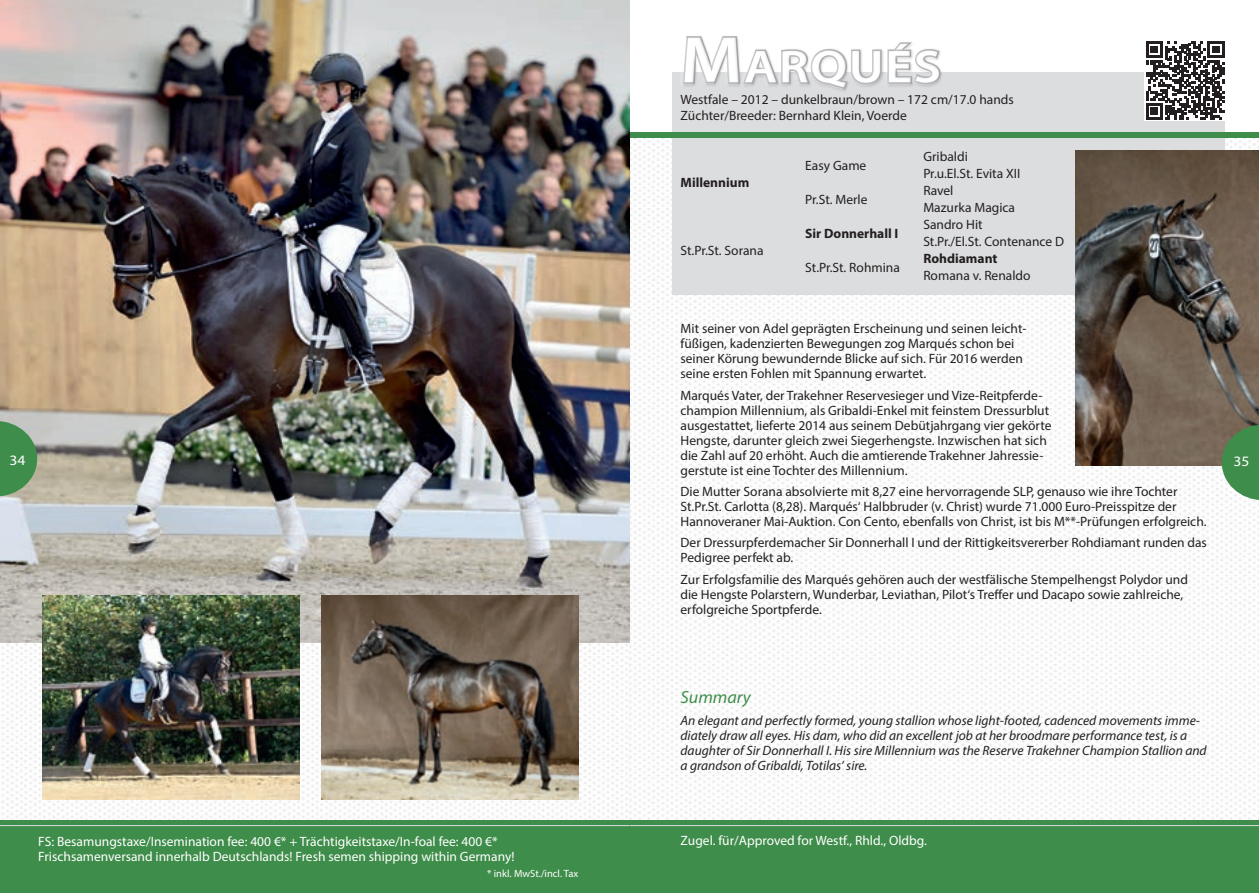
<style>
.page{position:relative;width:1259px;height:893px;background:#fff}
.page>*{position:absolute;margin:0;border:0;box-sizing:border-box;transform-origin:0 0}
.t1{font:600 46.2px "Myriad Pro";letter-spacing:.03em;color:#fff;scale:1.14 1}
.t2{font:italic 17.7px "Myriad Pro";color:#3f8d4b}
.t3{font:14.4px "Myriad Pro";color:#fff;scale:1.08 1}
.t4{font:13.5px/15px "Myriad Pro";color:#231f20}
.t5{font:italic 13.5px/15px "Myriad Pro";color:#231f20}
.t6{font:13.5px/15px "Myriad Pro";color:#fff}
.t7{font:700 13.5px "Myriad Pro";color:#231f20}
.t8{font:10.5px "Myriad Pro";color:#fff}
.s1{font-size:66px}
</style>
<div class="page">
<img style="left:629px;top:138px;width:630px;height:683px">
<div style="left:672px;top:72px;width:553px;height:222px;background:#dcdddf"></div>
<div style="left:629px;top:133px;width:630px;height:5px;background:#3f8d4b"></div>
<div style="left:629px;top:821px;width:630px;height:72px;background:#3f8d4b"></div>
<hr style="left:629px;top:825px;width:630px;height:1px;background:#dcdddf">
<img style="left:0;top:643px;width:629px;height:178px">
<div style="left:0;top:821px;width:629px;height:72px;background:#3f8d4b"></div>
<hr style="left:0;top:825px;width:629px;height:1px;background:#dcdddf">
<div style="left:682px;top:34px;width:260px;height:57px;background:#231f20;opacity:.35"></div>
<img style="left:0;top:0;width:629px;height:643px">
<div style="left:1144px;top:40px;width:81px;height:81px;background:#fff"></div>
<svg style="left:1146px;top:41px;width:78px;height:79px"></svg>
<img style="left:1075px;top:151px;width:184px;height:314px">
<img style="left:322px;top:596px;width:256px;height:204px">
<img style="left:43px;top:596px;width:256px;height:204px">
<svg style="left:1221px;top:425px;width:38px;height:75px;background:#5d9562"></svg>
<svg style="left:0;top:421px;width:37px;height:75px;background:#5c9762"></svg>
<h1 class="t1" style="left:680px;top:37px;width:226px"><span class="s1">M</span>ARQUÉS</h1>
<p class="t4" style="left:680px;top:91px;width:335px;line-height:16.5px">Westfale – 2012 – dunkelbraun/brown – 172 cm/17.0 hands<br>Züchter/Breeder: Bernhard Klein, Voerde</p>
<p class="t7" style="left:680px;top:173px;width:70px">Millennium</p>
<p class="t4" style="left:680px;top:243px;width:84px">St.Pr.St. Sorana</p>
<p class="t4" style="left:805px;top:158px;width:63px">Easy Game</p>
<p class="t4" style="left:923px;top:148px;width:98px;line-height:17px">Gribaldi<br>Pr.u.El.St. Evita XII</p>
<p class="t4" style="left:805px;top:192px;width:64px">Pr.St. Merle</p>
<p class="t4" style="left:923px;top:182px;width:93px;line-height:17px">Ravel<br>Mazurka Magica</p>
<p class="t7" style="left:805px;top:224px;width:95px">Sir Donnerhall I</p>
<p class="t4" style="left:923px;top:216px;width:142px;line-height:17px">Sandro Hit<br>St.Pr./El.St. Contenance D</p>
<p class="t4" style="left:805px;top:260px;width:96px">St.Pr.St. Rohmina</p>
<p class="t7" style="left:923px;top:250px;width:76px">Rohdiamant</p>
<p class="t4" style="left:923px;top:268px;width:109px">Romana v. Renaldo</p>
<p class="t4" style="left:680px;top:321px;width:347px">Mit seiner von Adel geprägten Erscheinung und seinen leicht&shy;füßigen, kadenzierten Bewegungen zog Marqués schon bei seiner Körung bewundernde Blicke auf sich. Für 2016 werden seine ersten Fohlen mit Spannung erwartet.</p>
<p class="t4" style="left:680px;top:387px;width:372px">Marqués Vater, der Trakehner Reservesieger und Vize-Reitpferde&shy;champion Millennium, als Gribaldi-Enkel mit feinstem Dressurblut ausgestattet, lieferte 2014 aus seinem Debütjahrgang vier gekörte Hengste, darunter gleich zwei Siegerhengste. Inzwischen hat sich die Zahl auf 20 erhöht. Auch die amtierende Trakehner Jahressie&shy;gerstute ist eine Tochter des Millennium.</p>
<p class="t4" style="left:680px;top:484px;width:527px">Die Mutter Sorana absolvierte mit 8,27 eine hervorragende SLP, genauso wie ihre Tochter<br>St.Pr.St. Carlotta (8,28). Marqués‘ Halbbruder (v. Christ) wurde 71.000 Euro-Preisspitze der<br>Hannoveraner Mai-Auktion. Con Cento, ebenfalls von Christ, ist bis M**-Prüfungen erfolgreich.</p>
<p class="t4" style="left:680px;top:535px;width:528px">Der Dressurpferdemacher Sir Donnerhall I und der Rittigkeitsvererber Rohdiamant runden das<br>Pedigree perfekt ab.</p>
<p class="t4" style="left:680px;top:571px;width:509px">Zur Erfolgsfamilie des Marqués gehören auch der westfälische Stempelhengst Polydor und die Hengste Polarstern, Wunderbar, Leviathan, Pilot‘s Treffer und Dacapo sowie zahlreiche, erfolgreiche Sportpferde.</p>
<p class="t3" style="left:10px;top:451px;width:16px">34</p>
<p class="t3" style="left:1233px;top:452px;width:16px">35</p>
<h2 class="t2" style="left:680px;top:686px;width:72px">Summary</h2>
<p class="t6" style="left:38px;top:834px;width:478px">FS: Besamungstaxe/Insemination fee: 400 €* + Trächtigkeitstaxe/In-foal fee: 400 €*<br>Frischsamenversand innerhalb Deutschlands! Fresh semen shipping within Germany!</p>
<p class="t8" style="left:487px;top:867px;width:93px">* inkl. MwSt./incl. Tax</p>
<p class="t5" style="left:680px;top:713px;width:528px">An elegant and perfectly formed, young stallion whose light-footed, cadenced movements imme&shy;diately draw all eyes. His dam, who did an excellent job at her broodmare performance test, is a daughter of Sir Donnerhall I. His sire Millennium was the Reserve Trakehner Champion Stallion and a grandson of Gribaldi, Totilas’ sire.</p>
<p class="t6" style="left:680px;top:833px;width:248px">Zugel. für/Approved for Westf., Rhld., Oldbg.</p>
</div>
